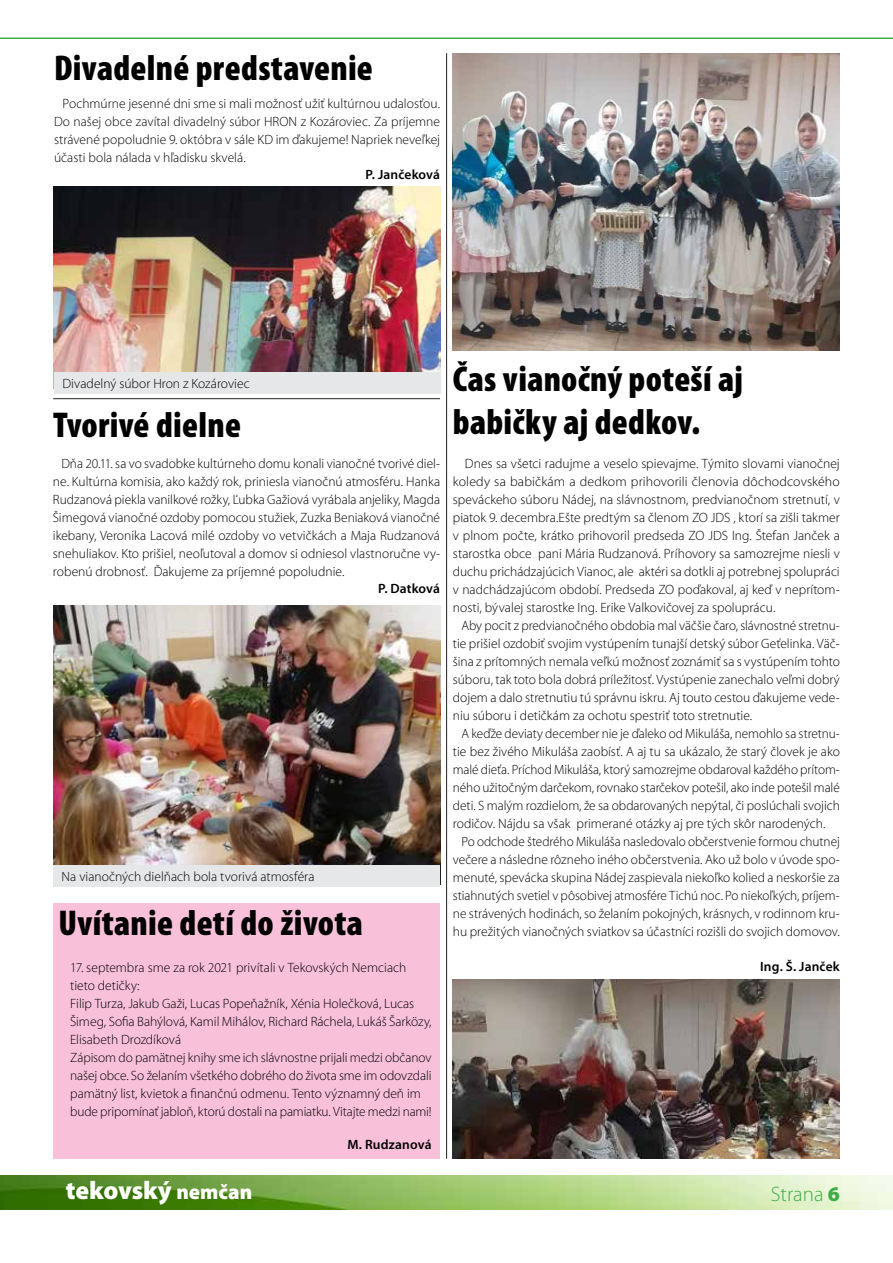
<style>
.page{position:relative;width:893px;height:1263px;background:#fff}
.page>*{position:absolute;margin:0;border:0;box-sizing:border-box;transform-origin:0 0}
.t1{font:900 condensed 36px/43.2px "Mini Pro";letter-spacing:.01em;color:#000}
.t2{font:900 25.5px "Mini Pro";letter-spacing:-.005em;color:#fff}
.t3{font:300 21px "Mini Pro";color:#41ad49}
.t4{font:300 13.5px/18px "Mini Pro";color:#000;text-align:justify}
.t5{font:300 13.5px/18px "Mini Pro";color:#050505;text-align:justify}
.t6{font:600 13.5px "Mini Pro";letter-spacing:.01em;color:#000}
.s1{font-size:21px}
.s2{font-weight:900}
</style>
<div class="page">
<img style="left:0;top:1176px;width:893px;height:34px">
<hr style="left:0;top:38px;width:893px;height:1px;background:#41ad49">
<img style="left:53px;top:186px;width:387px;height:203px">
<div style="left:53px;top:904px;width:387px;height:255px;background:#f8c1d9"></div>
<img style="left:53px;top:606px;width:387px;height:279px">
<hr style="left:53px;top:398px;width:387px;height:1px;background:#222">
<hr style="left:446px;top:53px;width:1px;height:1106px;background:#222">
<div style="left:54px;top:372px;width:387px;height:21px;background:#e6e7e8"></div>
<div style="left:53px;top:865px;width:386px;height:22px;background:#e6e7e8"></div>
<img style="left:453px;top:53px;width:387px;height:298px">
<img style="left:453px;top:979px;width:387px;height:180px">
<h1 class="t1" style="left:54px;top:47px;width:320px">Divadelné predstavenie</h1>
<p class="t5" style="left:54px;top:95px;width:388px;text-indent:9px">Pochmúrne jesenné dni sme si mali možnosť užiť kultúrnou udalosťou.<br>Do našej obce zavítal divadelný súbor HRON z Kozároviec. Za príjemne strávené popoludnie 9. októbra v sále KD im ďakujeme! Napriek neveľkej účasti bola nálada v hľadisku skvelá.</p>
<p class="t6" style="left:366px;top:166px;width:76px">P. Jančeková</p>
<p class="t4" style="left:63px;top:374px;width:189px">Divadelný súbor Hron z Kozároviec</p>
<h1 class="t1" style="left:53px;top:404px;width:189px">Tvorivé dielne</h1>
<p class="t4" style="left:53px;top:455px;width:389px;text-indent:9px">Dňa 20.11. sa vo svadobke kultúrneho domu konali vianočné tvorivé diel&shy;ne. Kultúrna komisia, ako každý rok, priniesla vianočnú atmosféru. Hanka Rudzanová piekla vanilkové rožky, Ľubka Gažiová vyrábala anjeliky, Magda Šimegová vianočné ozdoby pomocou stužiek, Zuzka Beniaková vianočné ikebany, Veronika Lacová milé ozdoby vo vetvičkách a Maja Rudzanová snehuliakov. Kto prišiel, neoľutoval a domov si odniesol vlastnoručne vy&shy;robenú drobnosť. Ďakujeme za príjemné popoludnie.</p>
<p class="t6" style="left:378px;top:580px;width:63px">P. Datková</p>
<p class="t4" style="left:62px;top:868px;width:254px">Na vianočných dielňach bola tvorivá atmosféra</p>
<h1 class="t1" style="left:59px;top:902px;width:306px">Uvítanie detí do života</h1>
<p class="t4" style="left:70px;top:959px;width:363px;text-align:left">17. septembra sme za rok 2021 privítali v Tekovských Nemciach tieto detičky:<br>Filip Turza, Jakub Gaži, Lucas Popeňažník, Xénia Holečková, Lucas Šimeg, Sofia Bahýlová, Kamil Mihálov, Richard Ráchela, Lukáš Šarközy, Elisabeth Drozdíková<br>Zápisom do pamätnej knihy sme ich slávnostne prijali medzi občanov našej obce. So želaním všetkého dobrého do života sme im odovzdali pamätný list, kvietok a finančnú odmenu. Tento významný deň im bude pripomínať jabloň, ktorú dostali na pamiatku. Vitajte medzi nami!</p>
<p class="t6" style="left:347px;top:1137px;width:86px">M. Rudzanová</p>
<h1 class="t1" style="left:453px;top:358px;width:292px">Čas vianočný poteší aj babičky aj dedkov.</h1>
<p class="t4" style="left:453px;top:455px;width:388px;text-indent:12px">Dnes sa všetci radujme a veselo spievajme. Týmito slovami vianočnej koledy sa babičkám a dedkom prihovorili členovia dôchodcovského speváckeho súboru Nádej, na slávnostnom, predvianočnom stretnutí, v piatok 9. decembra.Ešte predtým sa členom ZO JDS , ktorí sa zišli takmer v plnom počte, krátko prihovoril predseda ZO JDS Ing. Štefan Janček a starostka obce pani Mária Rudzanová. Príhovory sa samozrejme niesli v duchu prichádzajúcich Vianoc, ale aktéri sa dotkli aj potrebnej spolupráci v nadchádzajúcom období. Predseda ZO poďakoval, aj keď v neprítom&shy;nosti, bývalej starostke Ing. Erike Valkovičovej za spoluprácu.</p>
<p class="t4" style="left:453px;top:617px;width:388px;text-indent:9px">Aby pocit z predvianočného obdobia mal väčšie čaro, slávnostné stretnu&shy;tie prišiel ozdobiť svojim vystúpením tunajší detský súbor Geťelinka. Väč&shy;šina z prítomných nemala veľkú možnosť zoznámiť sa s vystúpením tohto súboru, tak toto bola dobrá príležitosť. Vystúpenie zanechalo veľmi dobrý dojem a dalo stretnutiu tú správnu iskru. Aj touto cestou ďakujeme vede&shy;niu súboru i detičkám za ochotu spestriť toto stretnutie.</p>
<p class="t4" style="left:453px;top:725px;width:388px;text-indent:9px">A keďže deviaty december nie je ďaleko od Mikuláša, nemohlo sa stretnu&shy;tie bez živého Mikuláša zaobísť. A aj tu sa ukázalo, že starý človek je ako malé dieťa. Príchod Mikuláša, ktorý samozrejme obdaroval každého prítom&shy;ného užitočným darčekom, rovnako starčekov potešil, ako inde potešil malé deti. S malým rozdielom, že sa obdarovaných nepýtal, či poslúchali svojich rodičov. Nájdu sa však primerané otázky aj pre tých skôr narodených.</p>
<p class="t4" style="left:453px;top:833px;width:388px;text-indent:9px">Po odchode štedrého Mikuláša nasledovalo občerstvenie formou chutnej večere a následne rôzneho iného občerstvenia. Ako už bolo v úvode spo&shy;menuté, spevácka skupina Nádej zaspievala niekoľko kolied a neskoršie za stiahnutých svetiel v pôsobivej atmosfére Tichú noc. Po niekoľkých, príjem&shy;ne strávených hodinách, so želaním pokojných, krásnych, v rodinnom kru&shy;hu prežitých vianočných sviatkov sa účastníci rozišli do svojich domovov.</p>
<p class="t6" style="left:760px;top:958px;width:81px">Ing. Š. Janček</p>
<h2 class="t2" style="left:66px;top:1176px;width:188px">tekovský <span class="s1">nemčan</span></h2>
<h3 class="t3" style="left:771px;top:1182px;width:70px">Strana <span class="s2">6</span></h3>
</div>
